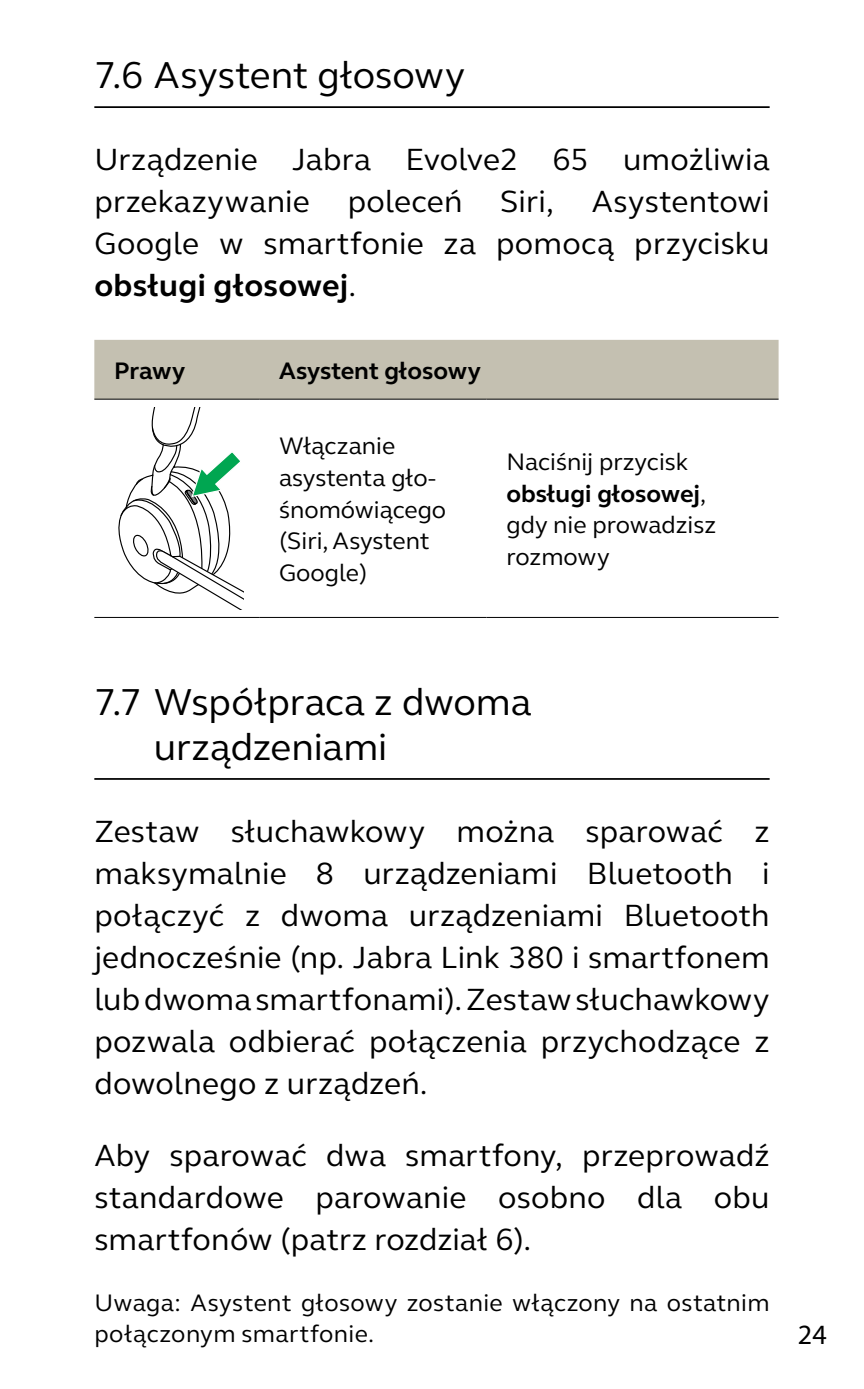
<style>
.page{position:relative;width:864px;height:1389px;background:#fff}
.page>*{position:absolute;margin:0;border:0;box-sizing:border-box;transform-origin:0 0}
.t1{font:38.5px/45.5px "GN Elliot";color:#000}
.t2{font:31.5px/42px "GN Elliot";letter-spacing:.01em;color:#000;text-align:justify}
.t3{font:28px "Myriad Pro";color:#000}
.t4{font:24.5px/31.5px "GN Elliot";color:#000}
.t5{font:700 24.5px "GN Elliot";color:#000}
.s1{font-weight:700}
</style>
<div class="page">
<hr style="left:94px;top:106px;width:675px;height:2px;background:#000">
<hr style="left:94px;top:778px;width:675px;height:2px;background:#000">
<div style="left:94px;top:340px;width:684px;height:59px;background:#c4c0b1"></div>
<hr style="left:259px;top:617px;width:227px;height:1px;background:#000">
<hr style="left:486px;top:617px;width:292px;height:1px;background:#000">
<hr style="left:259px;top:399px;width:227px;height:1px;background:#000">
<hr style="left:486px;top:399px;width:292px;height:1px;background:#000">
<hr style="left:94px;top:399px;width:165px;height:1px;background:#000">
<hr style="left:94px;top:617px;width:165px;height:1px;background:#000">
<svg style="left:118px;top:407px;width:125px;height:203px"></svg>
<p class="t1" style="left:94px;top:52px;width:372px">7.6 Asystent głosowy</p>
<p class="t2" style="left:94px;top:138px;width:676px">Urządzenie Jabra Evolve2 65 umożliwia przekazywanie poleceń Siri, Asystentowi Google w smartfonie za pomocą przycisku <span class="s1">obsługi głosowej</span>.</p>
<p class="t5" style="left:114px;top:354px;width:73px">Prawy</p>
<p class="t5" style="left:279px;top:354px;width:203px">Asystent głosowy</p>
<p class="t4" style="left:279px;top:430px;width:169px">Włączanie asystenta gło&shy;śnomówiącego (Siri, Asystent<br>Google)</p>
<p class="t4" style="left:506px;top:446px;width:211px">Naciśnij przycisk <span class="s1">obsługi głosowej</span>, gdy nie prowadzisz rozmowy</p>
<p class="t1" style="left:154px;top:678px;width:379px;text-indent:-60px">7.7 Współpraca z dwoma urządzeniami</p>
<p class="t2" style="left:94px;top:809px;width:676px">Zestaw słuchawkowy można sparować z maksymalnie 8 urządzeniami Bluetooth i połączyć z dwoma urządzeniami Bluetooth jednocześnie (np. Jabra Link 380 i smartfonem lub dwoma smartfonami). Zestaw słuchawkowy pozwala odbierać połączenia przychodzące z dowolnego z urządzeń.</p>
<p class="t2" style="left:94px;top:1133px;width:676px">Aby sparować dwa smartfony, przeprowadź standardowe parowanie osobno dla obu smartfonów (patrz rozdział 6).</p>
<p class="t4" style="left:94px;top:1286px;width:676px">Uwaga: Asystent głosowy zostanie włączony na ostatnim połączonym smartfonie.</p>
<p class="t3" style="left:797px;top:1317px;width:30px">24</p>
</div>
